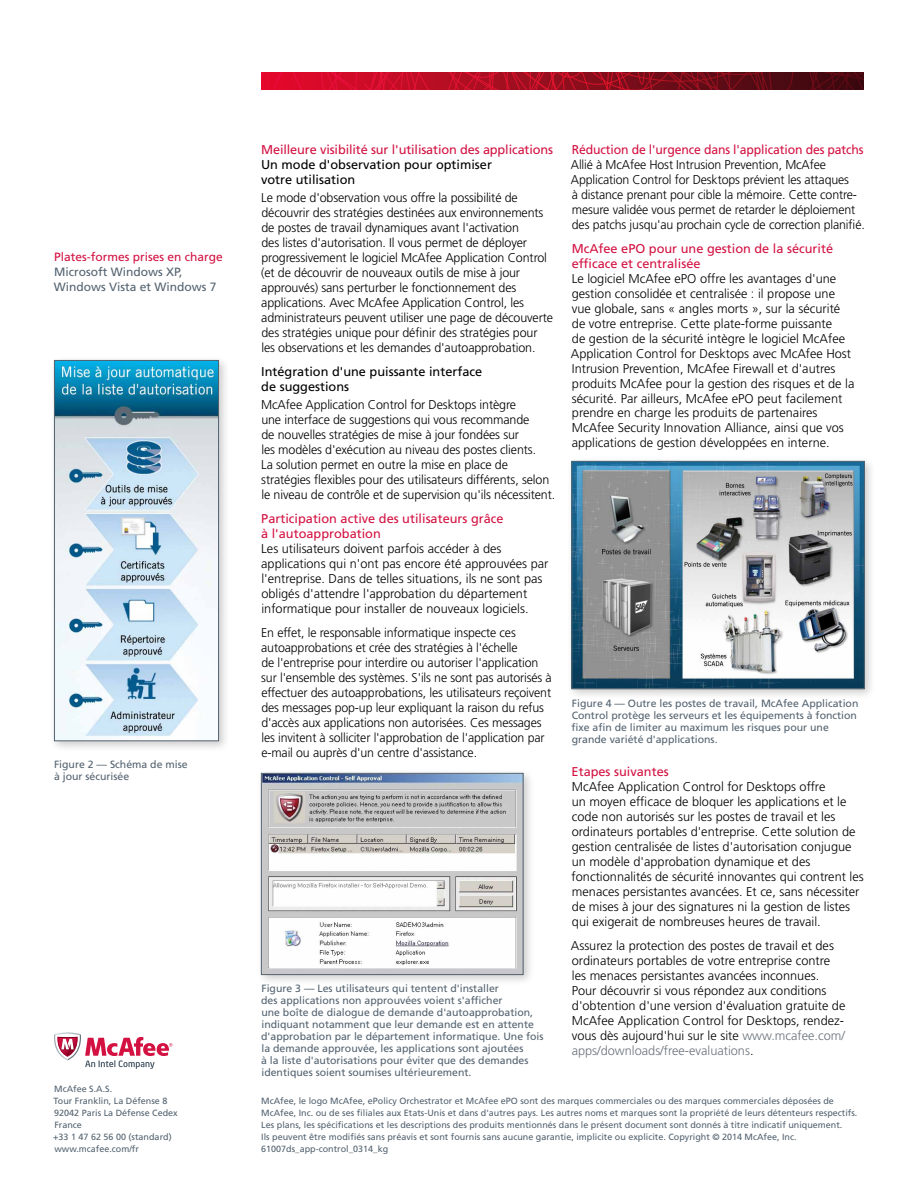
<style>
.page{position:relative;width:918px;height:1188px;background:#fff}
.page>*{position:absolute;margin:0;border:0;box-sizing:border-box;transform-origin:0 0}
.t1{font:300 12.75px/15px "Frutiger LT Std";letter-spacing:-.01em;color:#000}
.t2{font:12.75px/15px "Frutiger LT Std";color:#d31242}
.t3{font:12.75px/15px "Frutiger LT Std";color:#000}
.t4{font:12.75px "Frutiger LT Std";color:#d31242;scale:.96 1}
.t5{font:12px/15px "Frutiger LT Std";color:#53626f}
.t6{font:12px "Frutiger LT Std";color:#d31242}
.t7{font:10.5px/12px "Frutiger LT Std";color:#53626f}
.t8{font:9px/12px "Frutiger LT Std";color:#53626f}
.s1{color:#6a737b}
</style>
<div class="page">
<svg style="left:54px;top:1032px;width:119px;height:37px"></svg>
<svg style="left:261px;top:72px;width:603px;height:18px;background:#9a0c1f"></svg>
<div style="left:256px;top:768px;width:279px;height:218px;background:#000;opacity:.2"></div>
<img style="left:263px;top:775px;width:259px;height:198px">
<div style="left:261px;top:773px;width:263px;height:202px;border:1px solid #53626f"></div>
<div style="left:566px;top:456px;width:310px;height:244px;background:#000;opacity:.2"></div>
<img style="left:574px;top:463px;width:289px;height:224px">
<div style="left:572px;top:461px;width:293px;height:228px;border:1px solid #53626f"></div>
<div style="left:49px;top:355px;width:181px;height:397px;background:#000;opacity:.2"></div>
<img style="left:56px;top:362px;width:161px;height:377px">
<div style="left:54px;top:360px;width:165px;height:381px;border:1px solid #53626f"></div>
<p class="t6" style="left:54px;top:250px;width:170px">Plates-formes prises en charge</p>
<p class="t5" style="left:54px;top:264px;width:164px">Microsoft Windows XP,<br>Windows Vista et Windows 7</p>
<p class="t7" style="left:54px;top:759px;width:135px">Figure 2 — Schéma de mise à jour sécurisée</p>
<p class="t8" style="left:53px;top:1083px;width:126px">McAfee S.A.S.<br>Tour Franklin, La Défense 8<br>92042 Paris La Défense Cedex<br>France<br>+33 1 47 62 56 00 (standard) www.mcafee.com/fr</p>
<p class="t2" style="left:261px;top:142px;width:293px">Meilleure visibilité sur l'utilisation des applications</p>
<p class="t3" style="left:261px;top:157px;width:232px">Un mode d'observation pour optimiser votre utilisation</p>
<p class="t1" style="left:261px;top:190px;width:294px">Le mode d'observation vous offre la possibilité de découvrir des stratégies destinées aux environnements de postes de travail dynamiques avant l'activation<br>des listes d'autorisation. Il vous permet de déployer progressivement le logiciel McAfee Application Control (et de découvrir de nouveaux outils de mise à jour approuvés) sans perturber le fonctionnement des applications. Avec McAfee Application Control, les administrateurs peuvent utiliser une page de découverte des stratégies unique pour définir des stratégies pour les observations et les demandes d'autoapprobation.</p>
<p class="t3" style="left:261px;top:364px;width:223px">Intégration d'une puissante interface de suggestions</p>
<p class="t1" style="left:261px;top:397px;width:296px">McAfee Application Control for Desktops intègre<br>une interface de suggestions qui vous recommande<br>de nouvelles stratégies de mise à jour fondées sur<br>les modèles d'exécution au niveau des postes clients.<br>La solution permet en outre la mise en place de stratégies flexibles pour des utilisateurs différents, selon le niveau de contrôle et de supervision qu'ils nécessitent.</p>
<p class="t2" style="left:261px;top:511px;width:244px">Participation active des utilisateurs grâce à l'autoapprobation</p>
<p class="t1" style="left:261px;top:541px;width:289px">Les utilisateurs doivent parfois accéder à des applications qui n'ont pas encore été approuvées par l'entreprise. Dans de telles situations, ils ne sont pas obligés d'attendre l'approbation du département informatique pour installer de nouveaux logiciels.</p>
<p class="t1" style="left:261px;top:625px;width:292px">En effet, le responsable informatique inspecte ces autoapprobations et crée des stratégies à l'échelle<br>de l'entreprise pour interdire ou autoriser l'application sur l'ensemble des systèmes. S'ils ne sont pas autorisés à effectuer des autoapprobations, les utilisateurs reçoivent des messages pop-up leur expliquant la raison du refus d'accès aux applications non autorisées. Ces messages les invitent à solliciter l'approbation de l'application par e-mail ou auprès d'un centre d'assistance.</p>
<p class="t7" style="left:261px;top:982px;width:284px">Figure 3 — Les utilisateurs qui tentent d'installer<br>des applications non approuvées voient s'afficher<br>une boîte de dialogue de demande d'autoapprobation, indiquant notamment que leur demande est en attente d'approbation par le département informatique. Une fois la demande approuvée, les applications sont ajoutées<br>à la liste d'autorisations pour éviter que des demandes identiques soient soumises ultérieurement.</p>
<p class="t4" style="left:572px;top:142px;width:306px">Réduction de l'urgence dans l'application des patchs</p>
<p class="t1" style="left:571px;top:157px;width:295px">Allié à McAfee Host Intrusion Prevention, McAfee Application Control for Desktops prévient les attaques<br>à distance prenant pour cible la mémoire. Cette contre&shy;mesure validée vous permet de retarder le déploiement des patchs jusqu'au prochain cycle de correction planifié.</p>
<p class="t2" style="left:572px;top:241px;width:263px">McAfee ePO pour une gestion de la sécurité efficace et centralisée</p>
<p class="t1" style="left:571px;top:271px;width:285px">Le logiciel McAfee ePO offre les avantages d'une gestion consolidée et centralisée : il propose une vue globale, sans « angles morts », sur la sécurité de votre entreprise. Cette plate-forme puissante<br>de gestion de la sécurité intègre le logiciel McAfee Application Control for Desktops avec McAfee Host Intrusion Prevention, McAfee Firewall et d'autres produits McAfee pour la gestion des risques et de la sécurité. Par ailleurs, McAfee ePO peut facilement prendre en charge les produits de partenaires McAfee Security Innovation Alliance, ainsi que vos applications de gestion développées en interne.</p>
<p class="t7" style="left:572px;top:698px;width:288px">Figure 4 — Outre les postes de travail, McAfee Application Control protège les serveurs et les équipements à fonction fixe afin de limiter au maximum les risques pour une grande variété d'applications.</p>
<p class="t2" style="left:572px;top:764px;width:99px">Etapes suivantes</p>
<p class="t1" style="left:572px;top:780px;width:294px">McAfee Application Control for Desktops offre<br>un moyen efficace de bloquer les applications et le code non autorisés sur les postes de travail et les ordinateurs portables d'entreprise. Cette solution de gestion centralisée de listes d'autorisation conjugue un modèle d'approbation dynamique et des fonctionnalités de sécurité innovantes qui contrent les menaces persistantes avancées. Et ce, sans nécessiter de mises à jour des signatures ni la gestion de listes qui exigerait de nombreuses heures de travail.</p>
<p class="t1" style="left:571px;top:939px;width:276px">Assurez la protection des postes de travail et des ordinateurs portables de votre entreprise contre les menaces persistantes avancées inconnues.<br>Pour découvrir si vous répondez aux conditions d'obtention d'une version d'évaluation gratuite de McAfee Application Control for Desktops, rendez&shy;vous dès aujourd'hui sur le site <span class="s1">www.mcafee.com/ apps/downloads/free-evaluations</span>.</p>
<p class="t8" style="left:261px;top:1095px;width:598px">McAfee, le logo McAfee, ePolicy Orchestrator et McAfee ePO sont des marques commerciales ou des marques commerciales déposées de McAfee, Inc. ou de ses filiales aux Etats-Unis et dans d'autres pays. Les autres noms et marques sont la propriété de leurs détenteurs respectifs.<br>Les plans, les spécifications et les descriptions des produits mentionnés dans le présent document sont donnés à titre indicatif uniquement.<br>Ils peuvent être modifiés sans préavis et sont fournis sans aucune garantie, implicite ou explicite. Copyright © 2014 McAfee, Inc.<br>61007ds_app-control_0314_kg</p>
</div>
